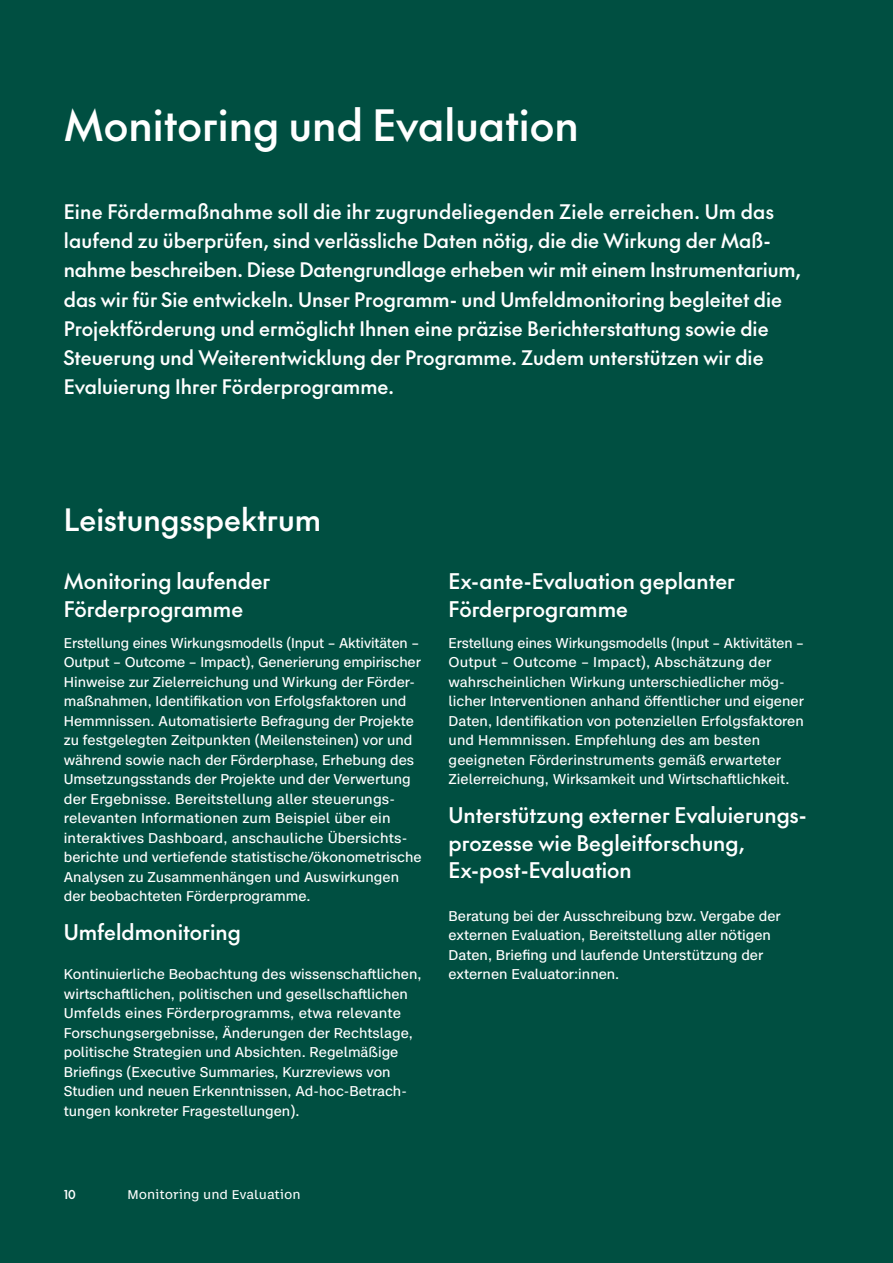
<style>
.page{position:relative;width:893px;height:1263px;background:#004f41}
.page>*{position:absolute;margin:0;border:0;box-sizing:border-box;transform-origin:0 0}
.t1{font:500 42px "The Future";color:#fff}
.t2{font:500 30px "The Future";color:#fff}
.t3{font:500 21px/27.3px "The Future";color:#fff}
.t4{font:500 19.5px/29.2px "The Future";color:#fff}
.t5{font:13.5px/19.5px "Case Text";color:#fff}
.t6{font:12px "Case Micro";color:#fff}
.t7{font:500 12px "The Future";color:#fff}
</style>
<div class="page">
<h1 class="t1" style="left:64px;top:95px;width:516px">Monitoring und Evaluation</h1>
<p class="t4" style="left:64px;top:196px;width:738px">Eine Fördermaßnahme soll die ihr zugrundeliegenden Ziele erreichen. Um das laufend zu überprüfen, sind verlässliche Daten nötig, die die Wirkung der Maß&shy;nahme beschreiben. Diese Datengrundlage erheben wir mit einem Instrumentarium, das wir für Sie entwickeln. Unser Programm- und Umfeldmonitoring begleitet die Projektförderung und ermöglicht Ihnen eine präzise Berichterstattung sowie die Steuerung und Weiterentwicklung der Programme. Zudem unterstützen wir die Evaluierung Ihrer Förderprogramme.</p>
<h2 class="t2" style="left:64px;top:498px;width:259px">Leistungsspektrum</h2>
<h3 class="t3" style="left:64px;top:567px;width:208px">Monitoring laufender<br>Förderprogramme</h3>
<p class="t5" style="left:64px;top:633px;width:359px">Erstellung eines Wirkungsmodells (Input – Aktivitäten – Output – Outcome – Impact), Generierung empirischer Hinweise zur Zielerreichung und Wirkung der Förder&shy;maßnahmen, Identifikation von Erfolgsfaktoren und Hemmnissen. Automatisierte Befragung der Projekte zu festgelegten Zeitpunkten (Meilensteinen) vor und während sowie nach der Förderphase, Erhebung des Umsetzungsstands der Projekte und der Verwertung der Ergebnisse. Bereitstellung aller steuerungs&shy;relevanten Informationen zum Beispiel über ein interaktives Dashboard, anschauliche Übersichts&shy;berichte und vertiefende statistische/ökonometrische Analysen zu Zusammenhängen und Auswirkungen der beobachteten Förderprogramme.</p>
<h3 class="t3" style="left:64px;top:918px;width:179px">Umfeldmonitoring</h3>
<p class="t5" style="left:64px;top:964px;width:359px">Kontinuierliche Beobachtung des wissenschaftlichen, wirtschaftlichen, politischen und gesellschaftlichen Umfelds eines Förderprogramms, etwa relevante Forschungsergebnisse, Änderungen der Rechtslage, politische Strategien und Absichten. Regelmäßige Briefings (Executive Summaries, Kurzreviews von Studien und neuen Erkenntnissen, Ad-hoc-Betrach&shy;tungen konkreter Fragestellungen).</p>
<h3 class="t3" style="left:449px;top:567px;width:288px">Ex-ante-Evaluation geplanter<br>Förderprogramme</h3>
<p class="t5" style="left:449px;top:633px;width:357px">Erstellung eines Wirkungsmodells (Input – Aktivitäten – Output – Outcome – Impact), Abschätzung der wahrscheinlichen Wirkung unterschiedlicher mög - licher Interventionen anhand öffentlicher und eigener Daten, Identifikation von potenziellen Erfolgsfaktoren und Hemmnissen. Empfehlung des am besten geeigneten Förderinstruments gemäß erwarteter Zielerreichung, Wirksamkeit und Wirtschaftlichkeit.</p>
<h3 class="t3" style="left:449px;top:801px;width:360px">Unterstützung externer Evaluierungs&shy;prozesse wie Begleitforschung,<br>Ex-post-Evaluation</h3>
<p class="t5" style="left:449px;top:906px;width:334px">Beratung bei der Ausschreibung bzw. Vergabe der externen Evaluation, Bereitstellung aller nötigen Daten, Briefing und laufende Unterstützung der externen Evaluator:innen.</p>
<p class="t7" style="left:64px;top:1186px;width:13px">10</p>
<p class="t6" style="left:128px;top:1185px;width:175px">Monitoring und Evaluation</p>
</div>
